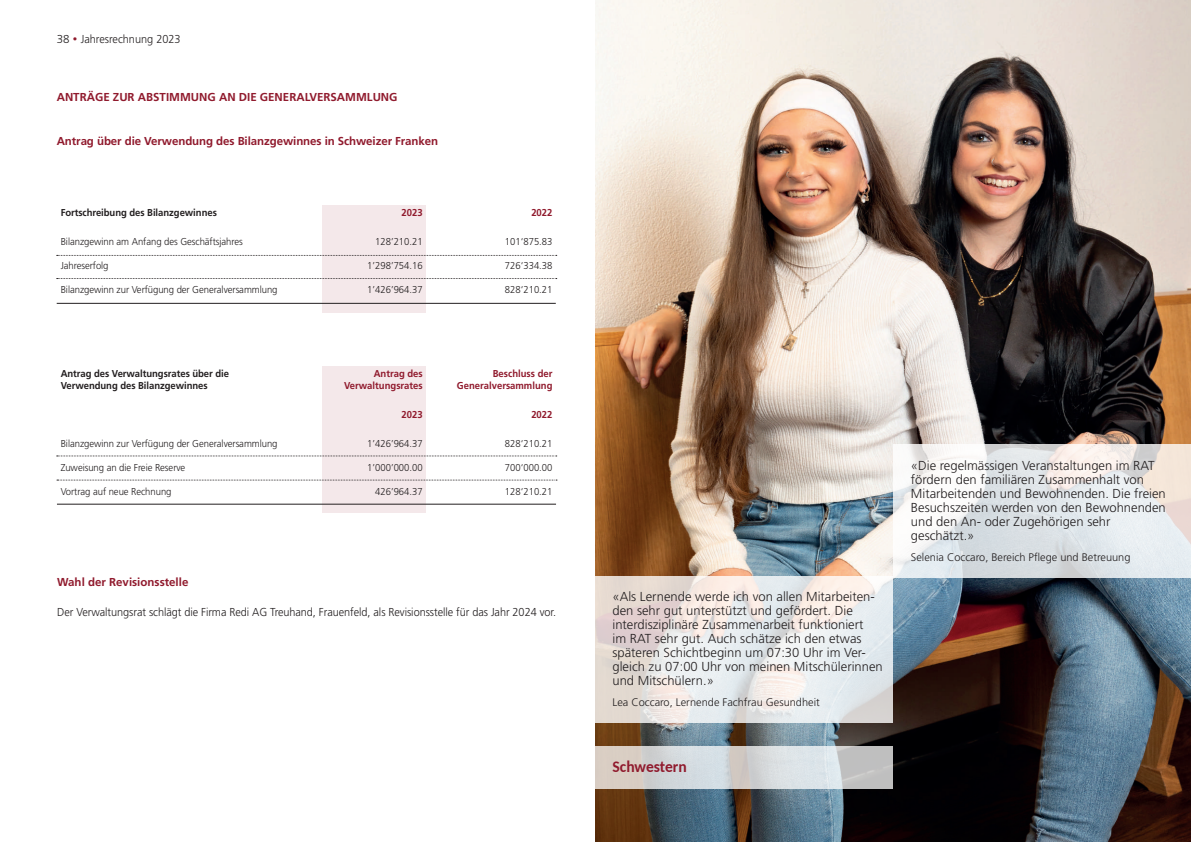
<style>
.page{position:relative;width:1191px;height:842px;background:#fff}
.page>*{position:absolute;margin:0;border:0;box-sizing:border-box;transform-origin:0 0}
.t1{font:700 16px "Carlito";color:#901a2d}
.t2{font:300 13px/14px "Frutiger LT Std";color:#231f20}
.t3{font:700 11.5px "Frutiger LT Std";color:#901a2d}
.t4{font:300 11.5px "Frutiger LT Std";letter-spacing:-.005em;color:#231f20;scale:.95 1}
.t5{font:300 11.5px "Frutiger LT Std";letter-spacing:-.005em;color:#231f20}
.t6{font:300 11px "Frutiger LT Std";color:#231f20}
.t7{font:300 10px "Frutiger LT Std";letter-spacing:-.005em;color:#231f20;scale:.95 1}
.t8{font:700 10px/12px "Frutiger LT Std";letter-spacing:-.005em;color:#231f20;scale:.95 1}
.t9{font:700 10px/12px "Frutiger LT Std";color:#901a2d;text-align:right;scale:.95 1}
.s1{font-weight:700;font-size:9px;color:#901a2d}
</style>
<div class="page">
<div style="left:322px;top:367px;width:104px;height:146px;background:#f4e8ea"></div>
<hr style="left:57px;top:504px;width:499px;height:1px;background:#231f20">
<svg style="left:57px;top:480px;width:500px;height:1px"></svg>
<div style="left:322px;top:205px;width:104px;height:108px;background:#f4e8ea"></div>
<svg style="left:57px;top:255px;width:500px;height:1px"></svg>
<hr style="left:57px;top:303px;width:499px;height:1px;background:#231f20">
<svg style="left:57px;top:456px;width:500px;height:1px"></svg>
<svg style="left:57px;top:278px;width:500px;height:1px"></svg>
<img style="left:595px;top:0;width:596px;height:842px">
<svg style="left:893px;top:444px;width:298px;height:134px"></svg>
<svg style="left:595px;top:577px;width:298px;height:146px;background:#e8e5e4"></svg>
<svg style="left:595px;top:746px;width:298px;height:43px;background:#d2d3d3"></svg>
<p class="t5" style="left:57px;top:32px;width:125px">38 <span class="s1">•</span> Jahresrechnung 2023</p>
<p class="t3" style="left:57px;top:91px;width:342px">ANTRÄGE ZUR ABSTIMMUNG AN DIE GENERALVERSAMMLUNG</p>
<p class="t3" style="left:57px;top:134px;width:383px">Antrag über die Verwendung des Bilanzgewinnes in Schweizer Franken</p>
<p class="t8" style="left:61px;top:207px;width:166px">Fortschreibung des Bilanzgewinnes</p>
<p class="t7" style="left:61px;top:236px;width:193px">Bilanzgewinn am Anfang des Geschäftsjahres</p>
<p class="t7" style="left:61px;top:260px;width:52px">Jahreserfolg</p>
<p class="t7" style="left:61px;top:284px;width:230px">Bilanzgewinn zur Verfügung der Generalversammlung</p>
<p class="t9" style="left:401px;top:207px;width:24px">2023</p>
<p class="t7" style="left:375px;top:236px;width:52px">128’210.21</p>
<p class="t7" style="left:367px;top:260px;width:60px">1’298’754.16</p>
<p class="t7" style="left:367px;top:284px;width:60px">1’426’964.37</p>
<p class="t9" style="left:531px;top:207px;width:24px">2022</p>
<p class="t7" style="left:505px;top:236px;width:52px">101‘875.83</p>
<p class="t7" style="left:505px;top:260px;width:52px">726‘334.38</p>
<p class="t7" style="left:505px;top:284px;width:52px">828‘210.21</p>
<p class="t8" style="left:61px;top:368px;width:179px">Antrag des Verwaltungsrates über die<br>Verwendung des Bilanzgewinnes</p>
<p class="t7" style="left:61px;top:438px;width:230px">Bilanzgewinn zur Verfügung der Generalversammlung</p>
<p class="t7" style="left:61px;top:462px;width:133px">Zuweisung an die Freie Reserve</p>
<p class="t7" style="left:61px;top:486px;width:118px">Vortrag auf neue Rechnung</p>
<p class="t9" style="left:344px;top:368px;width:84px">Antrag des<br>Verwaltungsrates</p>
<p class="t9" style="left:401px;top:409px;width:24px">2023</p>
<p class="t7" style="left:367px;top:438px;width:60px">1’426’964.37</p>
<p class="t7" style="left:367px;top:462px;width:60px">1’000’000.00</p>
<p class="t7" style="left:375px;top:486px;width:52px">426’964.37</p>
<p class="t9" style="left:457px;top:368px;width:102px">Beschluss der<br>Generalversammlung</p>
<p class="t9" style="left:531px;top:409px;width:24px">2022</p>
<p class="t7" style="left:505px;top:438px;width:52px">828‘210.21</p>
<p class="t7" style="left:505px;top:462px;width:52px">700‘000.00</p>
<p class="t7" style="left:505px;top:486px;width:52px">128‘210.21</p>
<p class="t3" style="left:57px;top:575px;width:133px">Wahl der Revisionsstelle</p>
<p class="t4" style="left:57px;top:605px;width:527px">Der Verwaltungsrat schlägt die Firma Redi AG Treuhand, Frauenfeld, als Revisionsstelle für das Jahr 2024 vor.</p>
<p class="t2" style="left:612px;top:590px;width:272px">«Als Lernende werde ich von allen Mitarbeiten&shy;den sehr gut unterstützt und gefördert. Die interdisziplinäre Zusammenarbeit funktioniert<br>im RAT sehr gut. Auch schätze ich den etwas späteren Schichtbeginn um 07:30 Uhr im Ver&shy;gleich zu 07:00 Uhr von meinen Mitschülerinnen und Mitschülern.»</p>
<p class="t6" style="left:612px;top:696px;width:209px">Lea Coccaro, Lernende Fachfrau Gesundheit</p>
<p class="t1" style="left:612px;top:755px;width:76px">Schwestern</p>
<p class="t2" style="left:911px;top:458px;width:256px">«Die regelmässigen Veranstaltungen im RAT fördern den familiären Zusammenhalt von Mitarbeitenden und Bewohnenden. Die freien Besuchszeiten werden von den Bewohnenden und den An- oder Zugehörigen sehr geschätzt.»</p>
<p class="t6" style="left:911px;top:551px;width:221px">Selenia Coccaro, Bereich Pflege und Betreuung</p>
</div>
